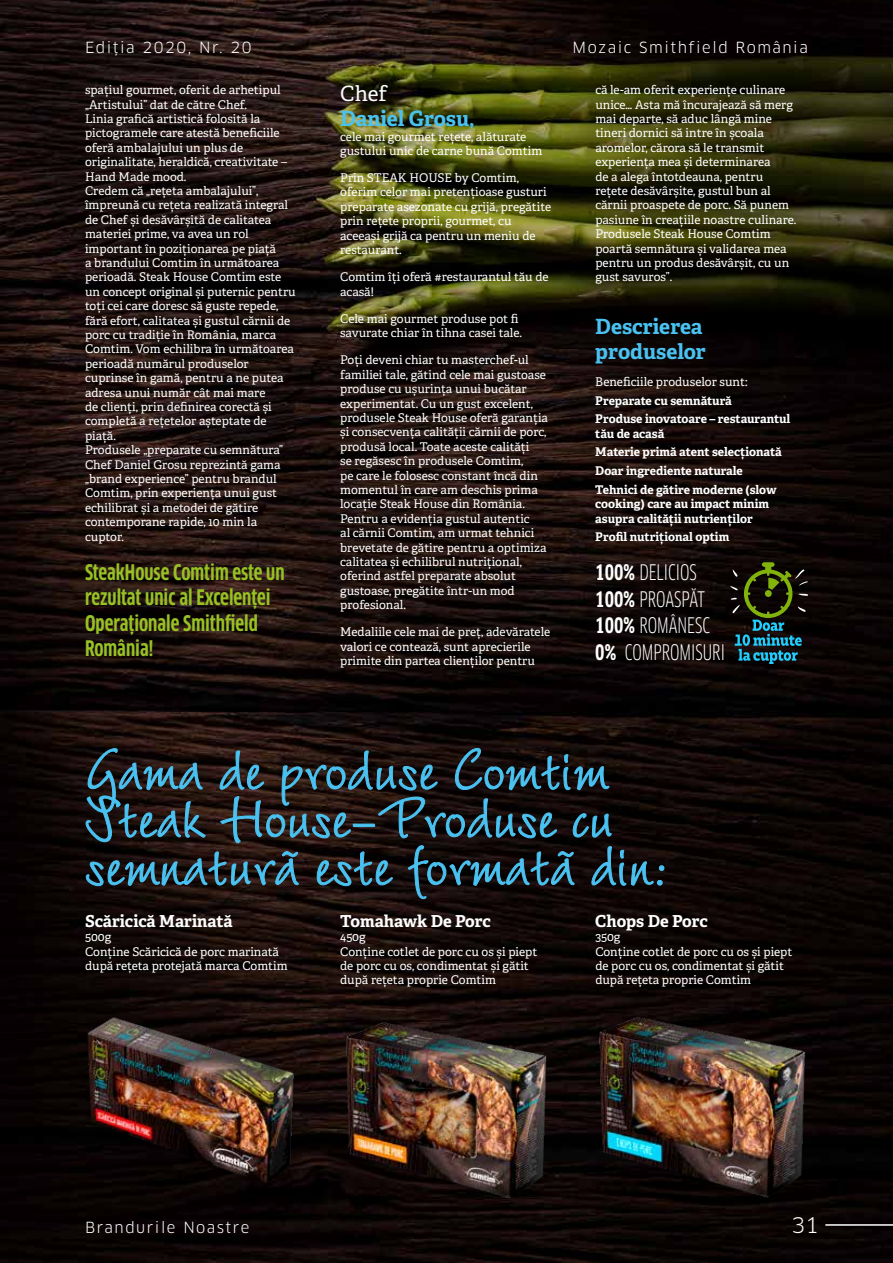
<style>
.page{position:relative;width:893px;height:1263px;background:#fff}
.page>*{position:absolute;margin:0;border:0;box-sizing:border-box;transform-origin:0 0}
.t1{font:700 condensed 21px/25.2px "Clan Pro";color:#97c124}
.t2{font:condensed 21px/26.5px "Clan Pro";color:#fff}
.t3{font:700 21px/25.2px "Adelle PE";color:#4ac2f1}
.t4{font:21px "Adelle PE";color:#fff}
.t5{font:21px "Clan Pro";color:#fff}
.t6{font:700 16.5px "Adelle PE";letter-spacing:-.005em;color:#fff}
.t7{font:15px "Clan Pro";letter-spacing:.1em;color:#fff}
.t8{font:12px/14.4px "Adelle PE";color:#fff}
.t9{font:700 12px/18.6px "Adelle PE";color:#fff}
.s1{font-weight:700}
</style>
<div class="page">
<img style="left:0;top:0;width:893px;height:1263px">
<svg style="left:730px;top:562px;width:78px;height:102px"></svg>
<img style="left:85px;top:1011px;width:213px;height:177px">
<img style="left:340px;top:1014px;width:213px;height:190px">
<img style="left:595px;top:1014px;width:213px;height:187px">
<svg style="left:85px;top:743px;width:580px;height:156px"></svg>
<hr style="left:825px;top:1224px;width:68px;height:2px;background:#fff">
<p class="t7" style="left:85px;top:39px;width:168px">Ediția 2020, Nr. 20</p>
<p class="t7" style="left:572px;top:39px;width:237px">Mozaic Smithfield România</p>
<p class="t8" style="left:85px;top:82px;width:212px">spațiul gourmet, oferit de arhetipul „Artistului” dat de către Chef.<br>Linia grafică artistică folosită la pictogramele care atestă beneficiile oferă ambalajului un plus de originalitate, heraldică, creativitate –<br>Hand Made mood.<br>Credem că „rețeta ambalajului”, împreună cu rețeta realizată integral de Chef și desăvârșită de calitatea materiei prime, va avea un rol important în poziționarea pe piață<br>a brandului Comtim în următoarea perioadă. Steak House Comtim este un concept original și puternic pentru toți cei care doresc să guste repede, fără efort, calitatea și gustul cărnii de porc cu tradiție în România, marca<br>Comtim. Vom echilibra în următoarea perioadă numărul produselor cuprinse în gamă, pentru a ne putea adresa unui număr cât mai mare<br>de clienți, prin definirea corectă și completă a rețetelor așteptate de piață.<br>Produsele „preparate cu semnătura”<br>Chef Daniel Grosu reprezintă gama „brand experience” pentru brandul<br>Comtim, prin experiența unui gust echilibrat și a metodei de gătire contemporane rapide, 10 min la cuptor.</p>
<h1 class="t1" style="left:85px;top:560px;width:201px">SteakHouse Comtim este un rezultat unic al Excelenței<br>Operaționale Smithfield<br>România!</h1>
<h1 class="t4" style="left:340px;top:78px;width:48px">Chef</h1>
<h1 class="t3" style="left:340px;top:105px;width:136px">Daniel Grosu,</h1>
<p class="t8" style="left:340px;top:129px;width:204px">cele mai gourmet rețete, alăturate gustului unic de carne bună Comtim</p>
<p class="t8" style="left:340px;top:170px;width:212px">Prin STEAK HOUSE by Comtim, oferim celor mai pretențioase gusturi preparate asezonate cu grijă, pregătite prin rețete proprii, gourmet, cu aceeași grijă ca pentru un meniu de restaurant.</p>
<p class="t8" style="left:340px;top:269px;width:210px">Comtim îți oferă #restaurantul tău de acasă!</p>
<p class="t8" style="left:340px;top:311px;width:183px">Cele mai gourmet produse pot fi savurate chiar în tihna casei tale.</p>
<p class="t8" style="left:340px;top:352px;width:209px">Poți deveni chiar tu masterchef-ul familiei tale, gătind cele mai gustoase produse cu ușurința unui bucătar experimentat. Cu un gust excelent, produsele Steak House oferă garanția și consecvența calității cărnii de porc, produsă local. Toate aceste calități<br>se regăsesc în produsele Comtim,<br>pe care le folosesc constant încă din momentul în care am deschis prima locație Steak House din România.<br>Pentru a evidenția gustul autentic<br>al cărnii Comtim, am urmat tehnici brevetate de gătire pentru a optimiza calitatea și echilibrul nutrițional, oferind astfel preparate absolut gustoase, pregătite într-un mod profesional.</p>
<p class="t8" style="left:340px;top:624px;width:212px">Medaliile cele mai de preț, adevăratele valori ce contează, sunt aprecierile primite din partea clienților pentru</p>
<p class="t8" style="left:595px;top:82px;width:203px">că le-am oferit experiențe culinare unice… Asta mă încurajează să merg mai departe, să aduc lângă mine tineri dornici să intre în școala aromelor, cărora să le transmit experiența mea și determinarea<br>de a alega întotdeauna, pentru rețete desăvârșite, gustul bun al cărnii proaspete de porc. Să punem pasiune în creațiile noastre culinare.<br>Produsele Steak House Comtim poartă semnătura și validarea mea pentru un produs desăvârșit, cu un gust savuros”.</p>
<h1 class="t3" style="left:595px;top:313px;width:112px">Descrierea produselor</h1>
<p class="t8" style="left:595px;top:374px;width:154px">Beneficiile produselor sunt:</p>
<p class="t9" style="left:595px;top:391px;width:197px">Preparate cu semnătură<br>Produse inovatoare – restaurantul</p>
<p class="t9" style="left:595px;top:424px;width:188px">tău de acasă<br>Materie primă atent selecționată<br>Doar ingrediente naturale<br>Tehnici de gătire moderne (slow</p>
<p class="t9" style="left:595px;top:496px;width:175px;line-height:14.4px">cooking) care au impact minim asupra calității nutrienților</p>
<p class="t9" style="left:595px;top:527px;width:136px">Profil nutrițional optim</p>
<h1 class="t2" style="left:595px;top:559px;width:131px"><span class="s1">100%</span> DELICIOS<br><span class="s1">100%</span> PROASPĂT<br><span class="s1">100%</span> ROMÂNESC<br><span class="s1">0%</span> COMPROMISURI</h1>
<h2 class="t6" style="left:85px;top:909px;width:149px">Scăricică Marinată</h2>
<p class="t8" style="left:85px;top:929px;width:204px">500g<br>Conține Scăricică de porc marinată după rețeta protejată marca Comtim</p>
<h2 class="t6" style="left:340px;top:909px;width:152px">Tomahawk De Porc</h2>
<p class="t8" style="left:340px;top:929px;width:199px">450g<br>Conține cotlet de porc cu os și piept de porc cu os, condimentat și gătit după rețeta proprie Comtim</p>
<h2 class="t6" style="left:595px;top:909px;width:114px">Chops De Porc</h2>
<p class="t8" style="left:595px;top:929px;width:199px">350g<br>Conține cotlet de porc cu os și piept de porc cu os, condimentat și gătit după rețeta proprie Comtim</p>
<p class="t7" style="left:85px;top:1219px;width:166px">Brandurile Noastre</p>
<h1 class="t5" style="left:791px;top:1213px;width:29px">31</h1>
</div>
